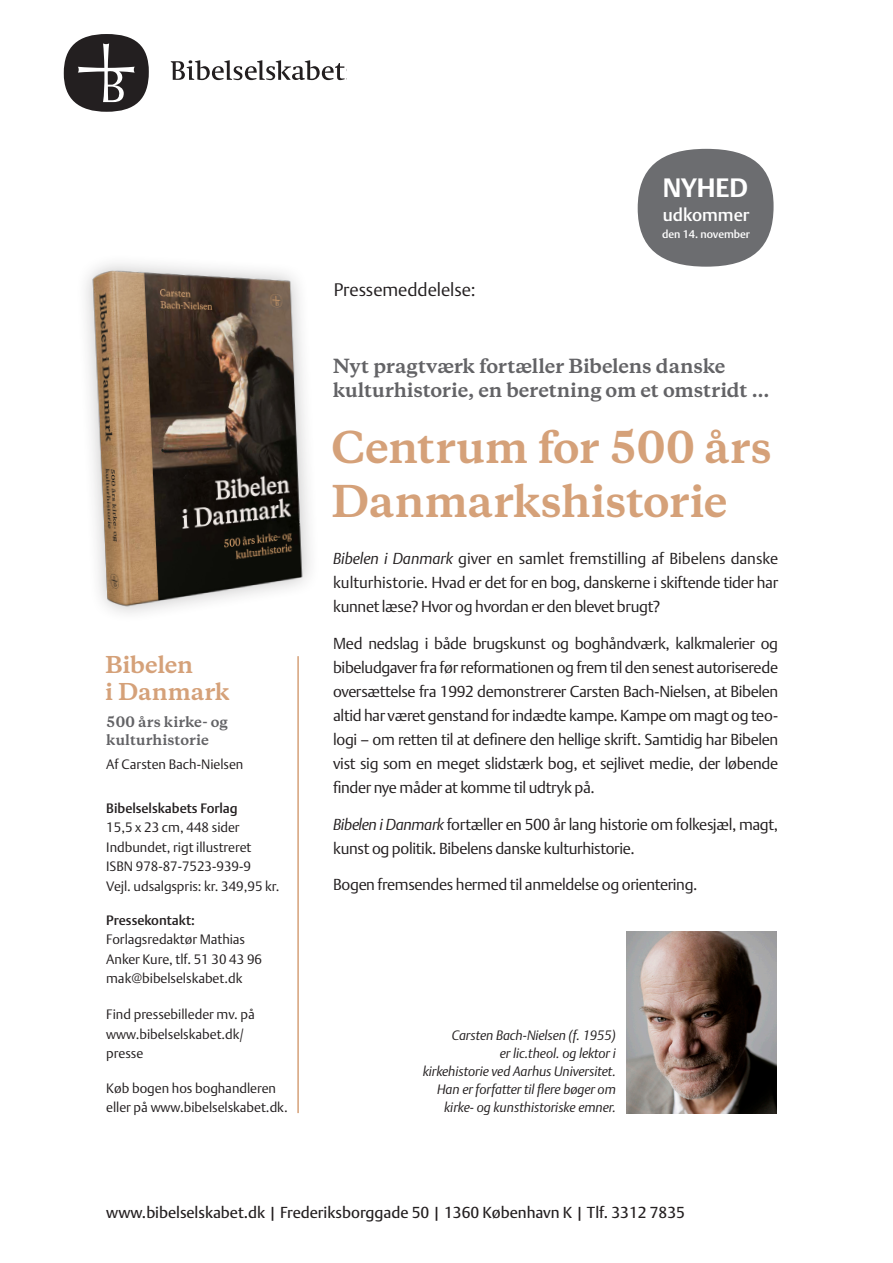
<style>
.page{position:relative;width:893px;height:1263px;background:#fff}
.page>*{position:absolute;margin:0;border:0;box-sizing:border-box;transform-origin:0 0}
.t1{font:700 41.25px/54px "Copernicus";letter-spacing:-.005em;color:#d5a179}
.t2{font:700 26.25px "DTL Argo ST";color:#fff}
.t3{font:700 21.9px "Copernicus";letter-spacing:-.01em;color:#d5a179}
.t4{font:700 18.3px/24.5px "Copernicus";letter-spacing:-.01em;color:#636366}
.t5{font:300 18px "DTL Argo ST";letter-spacing:-.005em;color:#231f20}
.t6{font:500 17.55px "DTL Argo T";color:#fff}
.Brød{font:300 15.75px/24px "DTL Argo T";letter-spacing:-.02em;color:#231f20;text-align:justify}
.t7{font:15.75px "DTL Argo T";color:#231f20}
.Sider_afstand{font:300 13.5px/19.5px "DTL Argo T";color:#231f20}
.Brød-2{font:italic 300 13.5px/18px "DTL Argo T";color:#231f20;text-align:right}
.t8{font:700 13.5px "Copernicus";letter-spacing:.01em;color:#636366}
.t9{font:500 13.5px "DTL Argo T";color:#231f20}
.t10{font:500 10.95px "DTL Argo T";letter-spacing:-.005em;color:#fff}
.s1{font-weight:500}
.s2{font-style:italic}
</style>
<div class="page">
<img style="left:626px;top:932px;width:151px;height:181px">
<svg style="left:171px;top:60px;width:174px;height:20px"></svg>
<div style="left:64px;top:34px;width:85px;height:78px;background:#231f20;border-radius:50%"></div>
<svg style="left:78px;top:43px;width:57px;height:59px"></svg>
<div style="left:638px;top:149px;width:136px;height:118px;background:#6c6d70;border-radius:50%"></div>
<hr style="left:297px;top:656px;width:2px;height:457px;background:#d5a179">
<img style="left:85px;top:263px;width:225px;height:351px">
<p class="t2" style="left:663px;top:172px;width:87px">NYHED</p>
<p class="t5" style="left:334px;top:278px;width:143px">Pressemeddelelse:</p>
<p class="t6" style="left:663px;top:204px;width:88px">udkommer</p>
<p class="t10" style="left:662px;top:228px;width:89px">den 14. november</p>
<p class="t4" style="left:333px;top:354px;width:439px">Nyt pragtværk fortæller Bibelens danske kulturhistorie, en beretning om et omstridt …</p>
<p class="t3" style="left:105px;top:650px;width:89px">Bibelen</p>
<p class="t3" style="left:105px;top:677px;width:126px">i Danmark</p>
<p class="t8" style="left:106px;top:713px;width:123px">500 års kirke- og</p>
<p class="t8" style="left:106px;top:731px;width:104px">kulturhistorie</p>
<p class="Sider_afstand" style="left:106px;top:754px;width:139px">Af Carsten Bach-Nielsen</p>
<p class="t9" style="left:106px;top:800px;width:133px">Bibelselskabets Forlag</p>
<p class="Sider_afstand" style="left:106px;top:817px;width:135px">15,5 x 23 cm, 448 sider</p>
<p class="Sider_afstand" style="left:106px;top:837px;width:147px">Indbundet, rigt illustreret</p>
<p class="Sider_afstand" style="left:106px;top:856px;width:146px">ISBN 978-87-7523-939-9</p>
<p class="Sider_afstand" style="left:106px;top:876px;width:175px">Vejl. udsalgspris: kr. 349,95 kr.</p>
<p class="Sider_afstand" style="left:106px;top:910px;width:157px"><span class="s1">Pressekontakt:<br></span>Forlagsredaktør Mathias<br>Anker Kure, tlf. 51 30 43 96 mak@bibelselskabet.dk</p>
<p class="Sider_afstand" style="left:106px;top:1004px;width:150px">Find pressebilleder mv. på www.bibelselskabet.dk/ presse</p>
<p class="Sider_afstand" style="left:106px;top:1078px;width:183px">Køb bogen hos boghandleren eller på www.bibelselskabet.dk.</p>
<p class="t1" style="left:331px;top:421px;width:442px">Centrum for 500 års<br>Danmarkshistorie</p>
<p class="Brød" style="left:333px;top:546px;width:447px"><span class="s2">Bibelen i Danmark</span> giver en samlet fremstilling af Bibelens danske kulturhistorie. Hvad er det for en bog, danskerne i skiftende tider har kunnet læse? Hvor og hvordan er den blevet brugt?</p>
<p class="Brød" style="left:333px;top:631px;width:447px">Med nedslag i både brugskunst og boghåndværk, kalkmalerier og bibeludgaver fra før reformationen og frem til den senest autoriserede oversættelse fra 1992 demonstrerer Carsten Bach-Nielsen, at Bibelen altid har været genstand for indædte kampe. Kampe om magt og teo&shy;logi – om retten til at definere den hellige skrift. Samtidig har Bibelen vist sig som en meget slidstærk bog, et sejlivet medie, der løbende finder nye måder at komme til udtryk på.</p>
<p class="Brød" style="left:333px;top:812px;width:447px"><span class="s2">Bibelen i Danmark</span> fortæller en 500 år lang historie om folkesjæl, magt, kunst og politik. Bibelens danske kulturhistorie.</p>
<p class="Brød" style="left:333px;top:872px;width:366px">Bogen fremsendes hermed til anmeldelse og orientering.</p>
<p class="Brød-2" style="left:423px;top:1026px;width:195px">Carsten Bach-Nielsen (f. 1955)<br>er lic.theol. og lektor i<br>kirkehistorie ved Aarhus Universitet.<br>Han er forfatter til flere bøger om kirke- og kunsthistoriske emner.</p>
<p class="t7" style="left:106px;top:1203px;width:580px">www.bibelselskabet.dk | Frederiksborggade 50 | 1360 København K | Tlf. 3312 7835</p>
</div>
